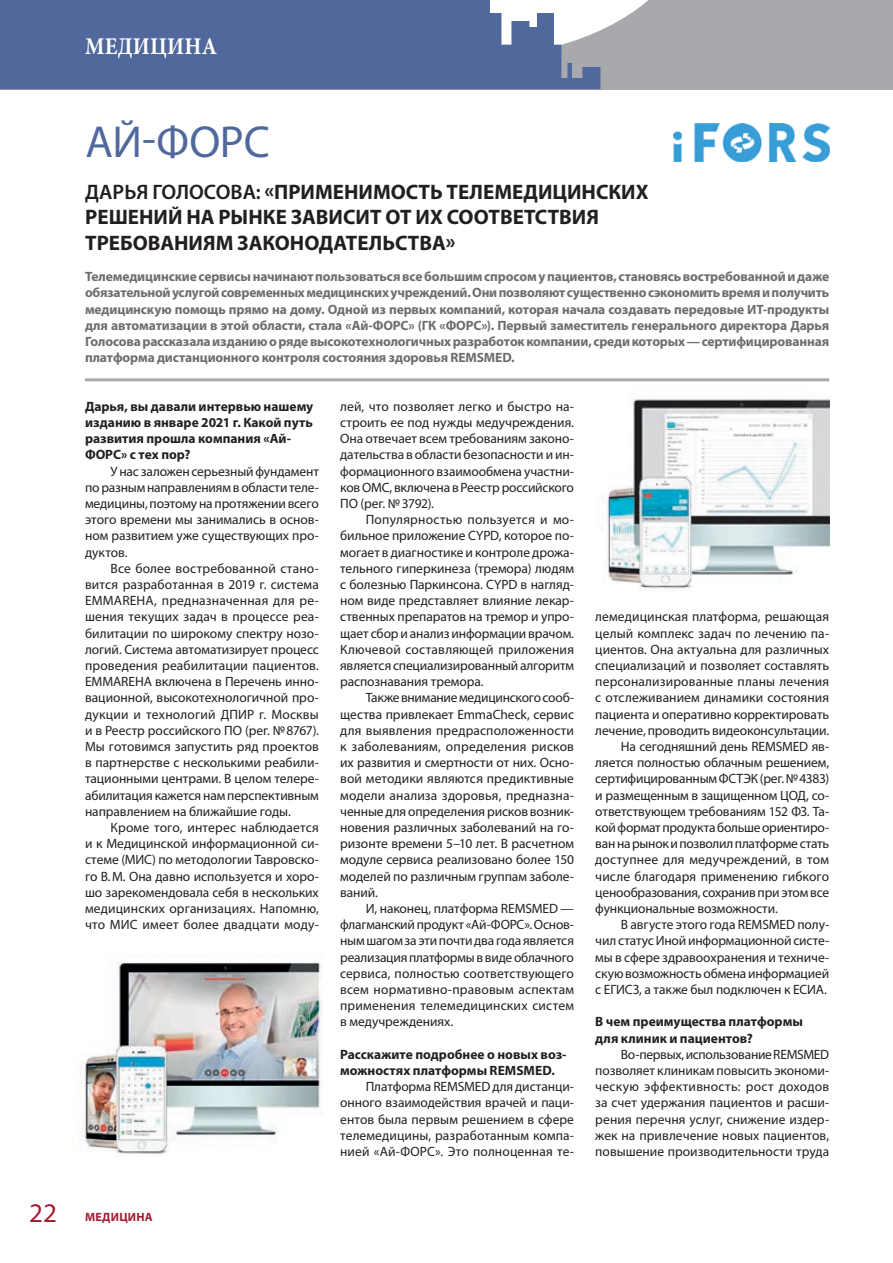
<style>
.page{position:relative;width:893px;height:1263px;background:#fff}
.page>*{position:absolute;margin:0;border:0;box-sizing:border-box;transform-origin:0 0}
.Заголовок{font:45px "Myriad Pro";letter-spacing:-.005em;color:#51689c}
.t1{font:27px "Myriad Pro";color:#a51d32}
.t2{font:700 24px "Minion Pro";letter-spacing:.01em;color:#fff;scale:.91 1}
.Подзаголовок{font:700 21px/25.2px "Myriad Pro";color:#231f20}
.текст{font:13.5px/16.2px "Myriad Pro";letter-spacing:-.005em;color:#231f20;text-align:justify}
.Lead{font:700 13.5px/16.2px "Myriad Pro";letter-spacing:-.01em;color:#6c6d70;text-align:justify}
.вопрос{font:700 13.5px/16.2px "Myriad Pro";color:#231f20}
.t3{font:700 12px "Myriad Pro";letter-spacing:.02em;color:#a51d32}
.s1{font-weight:600}
</style>
<div class="page">
<div style="left:0;top:0;width:893px;height:89px;background:#a8a9ad"></div>
<svg style="left:600px;top:0;width:48px;height:31px"></svg>
<svg style="left:0;top:0;width:600px;height:89px;background:#5d72a2"></svg>
<hr style="left:85px;top:378px;width:744px;height:3px;background:#a8a9ad">
<img style="left:598px;top:395px;width:231px;height:195px">
<img style="left:79px;top:962px;width:244px;height:193px">
<img style="left:673px;top:123px;width:156px;height:39px">
<p class="t2" style="left:85px;top:29px;width:147px">МЕДИЦИНА</p>
<p class="Заголовок" style="left:85px;top:114px;width:186px">АЙ-ФОРС</p>
<p class="Подзаголовок" style="left:85px;top:179px;width:565px"><span class="s1">ДАРЬЯ ГОЛОСОВА:</span> «ПРИМЕНИМОСТЬ ТЕЛЕМЕДИЦИНСКИХ<br>РЕШЕНИЙ НА РЫНКЕ ЗАВИСИТ ОТ ИХ СООТВЕТСТВИЯ<br>ТРЕБОВАНИЯМ ЗАКОНОДАТЕЛЬСТВА»</p>
<p class="Lead" style="left:85px;top:268px;width:746px">Телемедицинские сервисы начинают пользоваться все большим спросом у пациентов, становясь востребованной и даже обязательной услугой современных медицинских учреждений. Они позволяют существенно сэкономить время и получить медицинскую помощь прямо на дому. Одной из первых компаний, которая начала создавать передовые ИТ-продукты для автоматизации в этой области, стала «Ай-ФОРС» (ГК «ФОРС»). Первый заместитель генерального директора Дарья Голосова рассказала изданию о ряде высокотехнологичных разработок компании, среди которых — сертифицированная платформа дистанционного контроля состояния здоровья REMSMED.</p>
<p class="вопрос" style="left:85px;top:398px;width:230px">Дарья, вы давали интервью нашему изданию в январе 2021 г. Какой путь развития прошла компания «Ай-<br>ФОРС» с тех пор?</p>
<p class="текст" style="left:85px;top:463px;width:235px;text-indent:26px">У нас заложен серьезный фундамент по разным направлениям в области теле‑ медицины, поэтому на протяжении всего этого времени мы занимались в основ‑ ном развитием уже существующих про‑ дуктов.</p>
<p class="текст" style="left:85px;top:560px;width:235px;text-indent:26px">Все более востребованной стано‑ вится разработанная в 2019 г. система EMMAREHA, предназначенная для ре‑ шения текущих задач в процессе реа‑ билитации по широкому спектру нозо‑ логий. Система автоматизирует процесс проведения реабилитации пациентов.<br>EMMAREHA включена в Перечень инно‑ вационной, высокотехнологичной про‑ дукции и технологий ДПИР г. Москвы и в Реестр российского ПО (рег. №8767).<br>Мы готовимся запустить ряд проектов в партнерстве с несколькими реабили‑ тационными центрами. В целом телере‑ абилитация кажется нам перспективным направлением на ближайшие годы.</p>
<p class="текст" style="left:85px;top:819px;width:235px;text-indent:26px">Кроме того, интерес наблюдается и к Медицинской информационной си‑ стеме (МИС) по методологии Тавровско‑ го В.М. Она давно используется и хоро‑ шо зарекомендовала себя в нескольких медицинских организациях. Напомню, что МИС имеет более двадцати моду‑</p>
<h2 class="t1" style="left:29px;top:1196px;width:29px">22</h2>
<p class="t3" style="left:85px;top:1209px;width:69px">МЕДИЦИНА</p>
<p class="текст" style="left:340px;top:398px;width:235px">лей, что позволяет легко и быстро на‑ строить ее под нужды медучреждения.<br>Она отвечает всем требованиям законо‑ дательства в области безопасности и ин‑ формационного взаимообмена участни‑ ков ОМС, включена в Реестр российского ПО (рег. №3792).</p>
<p class="текст" style="left:340px;top:511px;width:235px;text-indent:26px">Популярностью пользуется и мо‑ бильное приложение CYPD, которое по‑ могает в диагностике и контроле дрожа‑ тельного гиперкинеза (тремора) людям с болезнью Паркинсона. CYPD в нагляд‑ ном виде представляет влияние лекар‑ ственных препаратов на тремор и упро‑ щает сбор и анализ информации врачом.<br>Ключевой составляющей приложения является специализированный алгоритм распознавания тремора.</p>
<p class="текст" style="left:340px;top:689px;width:235px;text-indent:26px">Также внимание медицинского сооб‑ щества привлекает EmmaCheck, сервис для выявления предрасположенности к заболеваниям, определения рисков их развития и смертности от них. Осно‑ вой методики являются предиктивные модели анализа здоровья, предназна‑ ченные для определения рисков возник‑ новения различных заболеваний на го‑ ризонте времени 5–10 лет. В расчетном модуле сервиса реализовано более 150 моделей по различным группам заболе‑ ваний.</p>
<p class="текст" style="left:340px;top:900px;width:235px;text-indent:26px">И, наконец, платформа REMSMED — флагманский продукт «Ай-ФОРС». Основ‑ ным шагом за эти почти два года является реализация платформы в виде облачного сервиса, полностью соответствующего всем нормативно-правовым аспектам применения телемедицинских систем в медучреждениях.</p>
<p class="вопрос" style="left:340px;top:1046px;width:228px">Расскажите подробнее о новых воз&shy;можностях платформы REMSMED.</p>
<p class="текст" style="left:340px;top:1078px;width:235px;text-indent:26px">Платформа REMSMED для дистанци‑ онного взаимодействия врачей и паци‑ ентов была первым решением в сфере телемедицины, разработанным компа‑ нией «Ай-ФОРС». Это полноценная те‑</p>
<p class="текст" style="left:595px;top:608px;width:235px">лемедицинская платформа, решающая целый комплекс задач по лечению па‑ циентов. Она актуальна для различных специализаций и позволяет составлять персонализированные планы лечения с отслеживанием динамики состояния пациента и оперативно корректировать лечение, проводить видеоконсультации.</p>
<p class="текст" style="left:595px;top:738px;width:235px;text-indent:26px">На сегодняшний день REMSMED яв‑ ляется полностью облачным решением, сертифицированным ФСТЭК (рег. №4383) и размещенным в защищенном ЦОД, со‑ ответствующем требованиям 152 ФЗ. Та‑ кой формат продукта больше ориентиро‑ ван на рынок и позволил платформе стать доступнее для медучреждений, в том числе благодаря применению гибкого ценообразования, сохранив при этом все функциональные возможности.</p>
<p class="текст" style="left:595px;top:916px;width:235px;text-indent:26px">В августе этого года REMSMED полу‑ чил статус Иной информационной систе‑ мы в сфере здравоохранения и техниче‑ скую возможность обмена информацией с ЕГИСЗ, а также был подключен к ЕСИА.</p>
<p class="вопрос" style="left:595px;top:1013px;width:209px">В чем преимущества платформы для клиник и пациентов?</p>
<p class="текст" style="left:595px;top:1046px;width:235px;text-indent:26px">Во-первых, использование REMSMED позволяет клиникам повысить экономи‑ ческую эффективность: рост доходов за счет удержания пациентов и расши‑ рения перечня услуг, снижение издер‑ жек на привлечение новых пациентов, повышение производительности труда</p>
</div>
